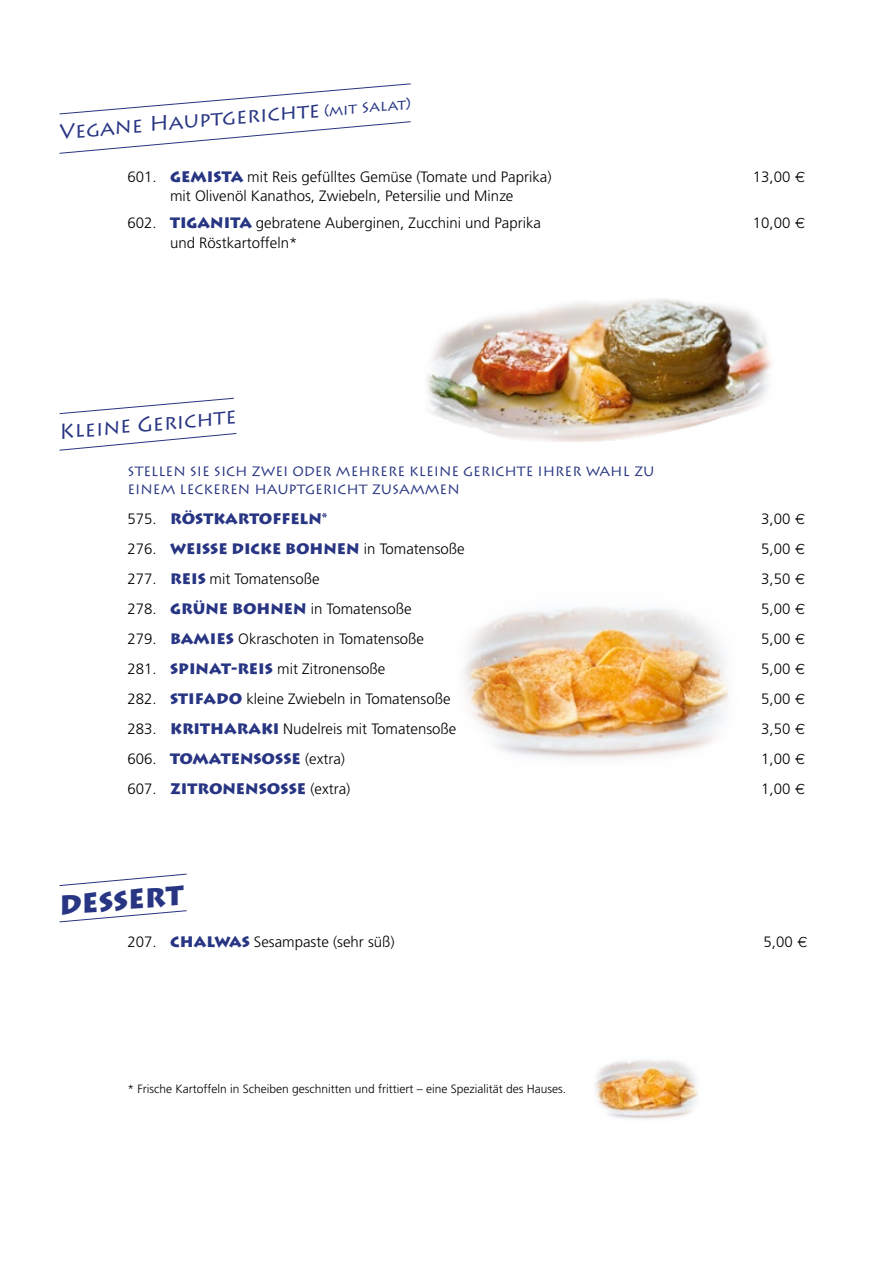
<style>
.page{position:relative;width:893px;height:1263px;background:#fff}
.page>*{position:absolute;margin:0;border:0;box-sizing:border-box;transform-origin:0 0}
.t1{font:900 27px "Lithos Pro";color:#283583}
.t2{font:21px "Lithos Pro";color:#283583}
.t3{font:20.85px "Lithos Pro";color:#283583}
.t4{font:300 15px/27px "Frutiger";color:#000}
.t5{font:900 15px "Lithos Pro";color:#283583}
.t6{font:13.5px/18px "Lithos Pro";color:#283583}
.t7{font:300 12px "Frutiger";color:#000}
.s1{font-size:14.85px}
.s2{font-family:"Lithos Pro";font-weight:900;color:#283583}
.s3{font-family:"Sans"}
.s4{font-family:"Frutiger";font-weight:300;color:#000}
</style>
<div class="page">
<img style="left:463px;top:607px;width:266px;height:151px">
<img style="left:595px;top:1060px;width:103px;height:59px">
<img style="left:427px;top:299px;width:345px;height:143px">
<svg style="left:59px;top:121px;width:352px;height:33px"></svg>
<svg style="left:59px;top:83px;width:352px;height:32px"></svg>
<svg style="left:59px;top:433px;width:178px;height:18px"></svg>
<svg style="left:59px;top:397px;width:175px;height:17px"></svg>
<svg style="left:59px;top:910px;width:128px;height:13px"></svg>
<svg style="left:59px;top:873px;width:128px;height:13px"></svg>
<h3 class="t3" style="left:58px;top:120px;width:354px;rotate:-5deg">Vegane Hauptgerichte <span class="s1">(mit Salat)</span></h3>
<p class="t4" style="left:128px;top:163px;width:425px">601. <span class="s2">GEMISTA</span> mit Reis gefülltes Gemüse (Tomate und Paprika)</p>
<p class="t4" style="left:753px;top:163px;width:54px">13,00 <span class="s3">€</span></p>
<p class="t4" style="left:128px;top:182px;width:415px;text-indent:43px">mit Olivenöl Kanathos, Zwiebeln, Petersilie und Minze<br>602. <span class="s2">TIGANITA</span> gebratene Auberginen, Zucchini und Paprika</p>
<p class="t4" style="left:753px;top:209px;width:54px">10,00 <span class="s3">€</span></p>
<p class="t4" style="left:170px;top:229px;width:129px">und Röstkartoffeln*</p>
<h2 class="t2" style="left:58px;top:420px;width:179px;rotate:-5deg">Kleine Gerichte</h2>
<p class="t6" style="left:128px;top:462px;width:528px">STELLEN SIE SICH ZWEI ODER MEHRERE KLEINE GERICHTE IHRER WAHL ZU<br>EINEM LECKEREN HAUPTGERICHT ZUSAMMEN</p>
<p class="t5" style="left:128px;top:509px;width:201px"><span class="s4">575.</span> RÖSTKARTOFFELN*</p>
<p class="t4" style="left:761px;top:505px;width:46px">3,00 <span class="s3">€</span></p>
<p class="t4" style="left:128px;top:535px;width:339px">276. <span class="s2">WEISSE DICKE BOHNEN</span> in Tomatensoße</p>
<p class="t4" style="left:761px;top:535px;width:46px">5,00 <span class="s3">€</span></p>
<p class="t4" style="left:128px;top:565px;width:194px">277. <span class="s2">REIS</span> mit Tomatensoße</p>
<p class="t4" style="left:761px;top:565px;width:46px">3,50 <span class="s3">€</span></p>
<p class="t4" style="left:128px;top:595px;width:285px">278. <span class="s2">GRÜNE BOHNEN</span> in Tomatensoße</p>
<p class="t4" style="left:761px;top:595px;width:46px">5,00 <span class="s3">€</span></p>
<p class="t4" style="left:128px;top:625px;width:298px">279. <span class="s2">BAMIES</span> Okraschoten in Tomatensoße</p>
<p class="t4" style="left:761px;top:625px;width:46px">5,00 <span class="s3">€</span></p>
<p class="t4" style="left:128px;top:655px;width:259px">281. <span class="s2">SPINAT-REIS</span> mit Zitronensoße</p>
<p class="t4" style="left:761px;top:655px;width:46px">5,00 <span class="s3">€</span></p>
<p class="t4" style="left:128px;top:685px;width:325px">282. <span class="s2">STIFADO</span> kleine Zwiebeln in Tomatensoße</p>
<p class="t4" style="left:761px;top:685px;width:46px">5,00 <span class="s3">€</span></p>
<p class="t4" style="left:128px;top:715px;width:330px">283. <span class="s2">KRITHARAKI</span> Nudelreis mit Tomatensoße</p>
<p class="t4" style="left:761px;top:715px;width:46px">3,50 <span class="s3">€</span></p>
<p class="t5" style="left:128px;top:749px;width:219px"><span class="s4">606.</span> TOMATENSOSSE <span class="s4">(extra)</span></p>
<p class="t4" style="left:761px;top:745px;width:46px">1,00 <span class="s3">€</span></p>
<p class="t5" style="left:128px;top:779px;width:224px"><span class="s4">607.</span> ZITRONENSOSSE <span class="s4">(extra)</span></p>
<p class="t4" style="left:761px;top:775px;width:46px">1,00 <span class="s3">€</span></p>
<h1 class="t1" style="left:57px;top:889px;width:126px;rotate:-5deg">DESSERT</h1>
<p class="t4" style="left:128px;top:928px;width:269px">207. <span class="s2">CHALWAS</span> Sesampaste (sehr süß)</p>
<p class="t4" style="left:763px;top:928px;width:46px">5,00 <span class="s3">€</span></p>
<p class="t7" style="left:128px;top:1082px;width:440px">* Frische Kartoffeln in Scheiben geschnitten und frittiert – eine Spezialität des Hauses.</p>
</div>
